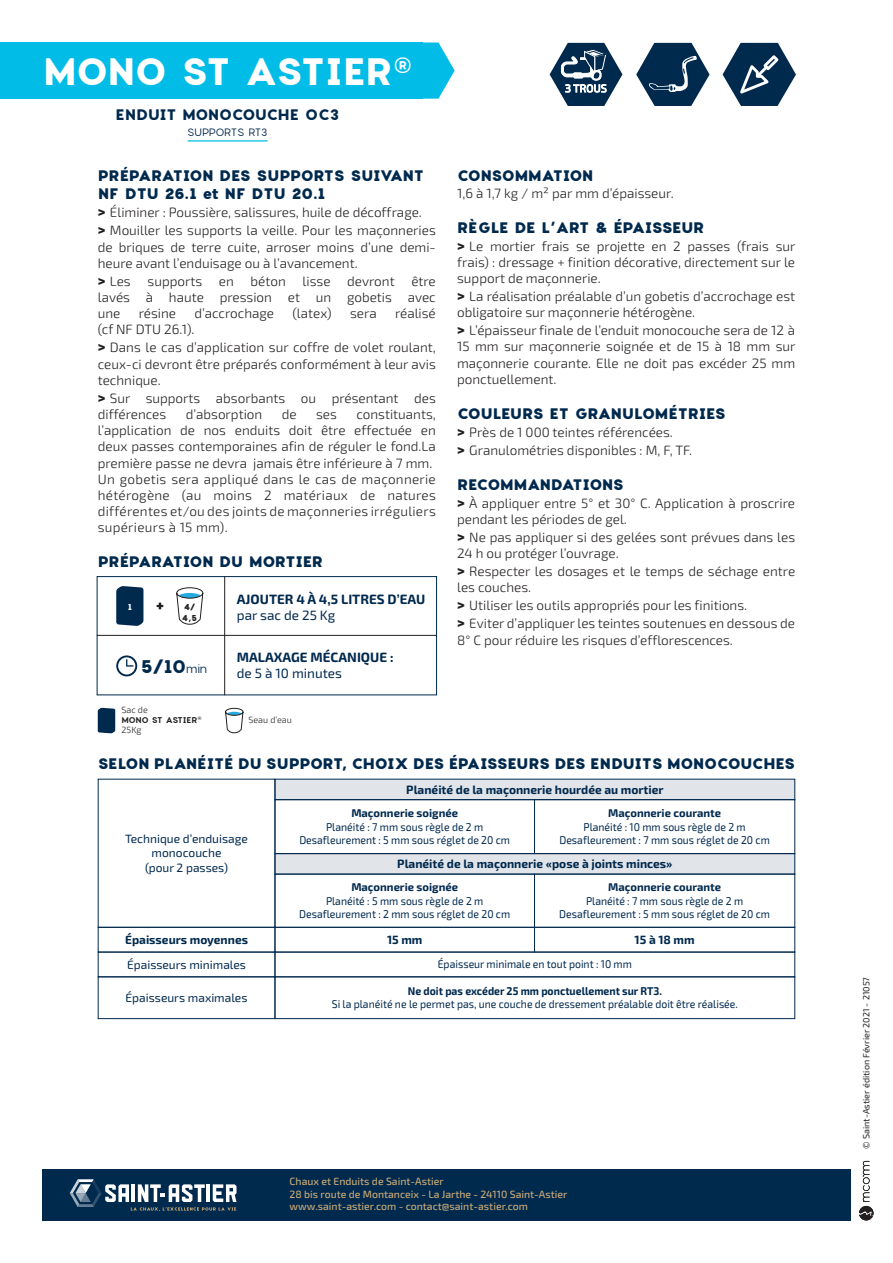
<style>
.page{position:relative;width:893px;height:1263px;background:#fff}
.page>*{position:absolute;margin:0;border:0;box-sizing:border-box;transform-origin:0 0}
.t1{font:700 37.5px "Charlevoix Pro";letter-spacing:-.04em;color:#fff}
.t2{font:700 18px "Charlevoix Pro";color:#00294e}
.t3{font:800 15px/18px "Charlevoix Pro";letter-spacing:-.03em;color:#00294e}
.t4{font:700 15px "Charlevoix Pro";letter-spacing:-.025em;color:#00294e}
.t5{font:300 13.5px/16.2px "Exo 2";color:#231f20}
.t6{font:700 13.5px "Exo 2";color:#00294e}
.t7{font:13.5px "Exo 2";color:#00294e}
.t8{font:700 12px "Exo 2";color:#00294e}
.t9{font:12px/14.4px "Exo 2";color:#00294e;text-align:center}
.t10{font:11.25px/13.5px "Exo 2";color:#00294e;text-align:center;scale:.93 1}
.t11{font:700 11.25px "Exo 2";color:#00294e}
.t12{font:700 11.25px "Exo 2";color:#00294e;scale:.93 1}
.t13{font:500 10.5px/12.6px "Exo 2";color:#cbaa76}
.t14{font:10.5px "Charlevoix Pro";letter-spacing:-.04em;color:#00294e}
.t15{font:9px "Exo 2";color:#231f20}
.t16{font:300 9px "Exo 2";color:#231f20}
.t17{font:700 8.4px/10.1px "Charlevoix Pro";color:#231f20}
.t18{font:700 8.4px "Charlevoix Pro";color:#fff}
.t19{font:600 8.25px "Charlevoix Pro";letter-spacing:-.04em;color:#231f20}
.s1{font-weight:800;font-size:15px}
.s2{font-weight:400;font-size:12px}
</style>
<div class="page">
<div style="left:42px;top:1169px;width:808px;height:51px;background:#00294e"></div>
<svg style="left:70px;top:1179px;width:167px;height:32px"></svg>
<div style="left:0;top:43px;width:422px;height:56px;background:#02bce8"></div>
<svg style="left:422px;top:43px;width:33px;height:56px"></svg>
<svg style="left:723px;top:43px;width:73px;height:63px"></svg>
<svg style="left:636px;top:43px;width:74px;height:63px"></svg>
<svg style="left:550px;top:43px;width:72px;height:63px"></svg>
<hr style="left:188px;top:140px;width:80px;height:2px;background:#02bce8">
<svg style="left:98px;top:708px;width:17px;height:25px"></svg>
<svg style="left:225px;top:708px;width:18px;height:26px"></svg>
<svg style="left:96px;top:576px;width:341px;height:120px"></svg>
<svg style="left:859px;top:1161px;width:14px;height:59px"></svg>
<div style="left:98px;top:927px;width:177px;height:25px;border:1px solid #00294e"></div>
<div style="left:98px;top:952px;width:177px;height:25px;border:1px solid #00294e"></div>
<div style="left:98px;top:976px;width:177px;height:43px;border:1px solid #00294e"></div>
<div style="left:275px;top:874px;width:260px;height:54px;border:1px solid #00294e"></div>
<div style="left:534px;top:874px;width:261px;height:54px;border:1px solid #00294e"></div>
<div style="left:275px;top:952px;width:520px;height:25px;border:1px solid #00294e"></div>
<div style="left:275px;top:976px;width:520px;height:43px;border:1px solid #00294e"></div>
<div style="left:534px;top:927px;width:261px;height:25px;border:1px solid #00294e"></div>
<div style="left:275px;top:779px;width:520px;height:21px;background:#e1e5ea"></div>
<div style="left:275px;top:779px;width:520px;height:21px;border:1px solid #00294e"></div>
<div style="left:275px;top:854px;width:520px;height:20px;background:#e1e5ea"></div>
<div style="left:275px;top:853px;width:520px;height:21px;border:1px solid #00294e"></div>
<h1 class="t1" style="left:43px;top:46px;width:371px">MONO ST ASTIER<sup>®</sup></h1>
<p class="t4" style="left:116px;top:104px;width:225px">ENDUIT MONOCOUCHE OC3</p>
<p class="t14" style="left:187px;top:126px;width:82px">SUPPORTS RT3</p>
<p class="t3" style="left:98px;top:167px;width:327px">PRÉPARATION DES SUPPORTS SUIVANT<br>NF DTU 26.1 et NF DTU 20.1</p>
<p class="t5" style="left:98px;top:204px;width:339px;line-height:18px"><span class="s1">&gt;</span> Éliminer : Poussière, salissures, huile de décoffrage.<br><span class="s1">&gt;</span> Mouiller les supports la veille. Pour les maçonneries</p>
<p class="t5" style="left:98px;top:239px;width:340px">de briques de terre cuite, arroser moins d’une demi&shy;heure avant l’enduisage ou à l’avancement.</p>
<p class="t5" style="left:98px;top:273px;width:340px;text-align:justify"><span class="s1">&gt;</span> Les supports en béton lisse devront être lavés à haute pression et un gobetis avec une</p>
<p class="t5" style="left:139px;top:306px;width:39px">résine</p>
<p class="t5" style="left:194px;top:306px;width:81px">d’accrochage</p>
<p class="t5" style="left:292px;top:306px;width:41px">(latex)</p>
<p class="t5" style="left:350px;top:306px;width:28px">sera</p>
<p class="t5" style="left:395px;top:306px;width:42px">réalisé</p>
<p class="t5" style="left:98px;top:321px;width:340px;line-height:18px">(cf NF DTU 26.1).<br><span class="s1">&gt;</span> Dans le cas d’application sur coffre de volet roulant,</p>
<p class="t5" style="left:98px;top:356px;width:340px">ceux-ci devront être préparés conformément à leur avis technique.</p>
<p class="t5" style="left:98px;top:390px;width:340px"><span class="s1">&gt;</span> Sur supports absorbants ou présentant des différences</p>
<p class="t5" style="left:186px;top:406px;width:78px">d’absorption</p>
<p class="t5" style="left:282px;top:406px;width:16px">de</p>
<p class="t5" style="left:316px;top:406px;width:22px">ses</p>
<p class="t5" style="left:98px;top:406px;width:340px;text-indent:259px">constituants, l’application de nos enduits doit être effectuée en deux passes contemporaines afin de réguler le fond.La première passe ne devra jamais être inférieure à 7 mm.<br>Un gobetis sera appliqué dans le cas de maçonnerie hétérogène (au moins 2 matériaux de natures différentes et/ou des joints de maçonneries irréguliers supérieurs à 15 mm).</p>
<p class="t3" style="left:98px;top:553px;width:227px">PRÉPARATION DU MORTIER</p>
<p class="t18" style="left:128px;top:602px;width:6px">1</p>
<p class="t17" style="left:182px;top:602px;width:17px">4/<br>4,5</p>
<h2 class="t2" style="left:141px;top:654px;width:68px">5/10<span class="s2">min</span></h2>
<p class="t16" style="left:122px;top:704px;width:28px">Sac de</p>
<p class="t19" style="left:122px;top:714px;width:82px">MONO ST ASTIER<sup>®</sup></p>
<p class="t16" style="left:122px;top:725px;width:22px">25Kg</p>
<p class="t6" style="left:237px;top:591px;width:190px">AJOUTER 4 À 4,5 LITRES D’EAU</p>
<p class="t7" style="left:237px;top:608px;width:100px">par sac de 25 Kg</p>
<p class="t6" style="left:237px;top:649px;width:158px">MALAXAGE MÉCANIQUE :</p>
<p class="t7" style="left:237px;top:666px;width:107px">de 5 à 10 minutes</p>
<p class="t16" style="left:248px;top:715px;width:45px">Seau d’eau</p>
<p class="t3" style="left:457px;top:167px;width:138px">CONSOMMATION</p>
<p class="t5" style="left:457px;top:185px;width:218px">1,6 à 1,7 kg / m² par mm d’épaisseur.</p>
<p class="t3" style="left:457px;top:218px;width:249px">RÈGLE DE L’ART &amp; ÉPAISSEUR</p>
<p class="t5" style="left:457px;top:238px;width:340px;text-align:justify"><span class="s1">&gt;</span> Le mortier frais se projette en 2 passes (frais sur frais) : dressage + finition décorative, directement sur le support de maçonnerie.</p>
<p class="t5" style="left:457px;top:288px;width:340px"><span class="s1">&gt;</span> La réalisation préalable d’un gobetis d’accrochage est obligatoire sur maçonnerie hétérogène.</p>
<p class="t5" style="left:457px;top:323px;width:340px;text-align:justify"><span class="s1">&gt;</span> L’épaisseur finale de l’enduit monocouche sera de 12 à 15 mm sur maçonnerie soignée et de 15 à 18 mm sur maçonnerie courante. Elle ne doit pas excéder 25 mm ponctuellement.</p>
<p class="t3" style="left:457px;top:404px;width:270px">COULEURS ET GRANULOMÉTRIES</p>
<p class="t5" style="left:457px;top:423px;width:237px;line-height:18px"><span class="s1">&gt;</span> Près de 1 000 teintes référencées.<br><span class="s1">&gt;</span> Granulométries disponibles : M, F, TF.</p>
<p class="t3" style="left:457px;top:475px;width:168px">RECOMMANDATIONS</p>
<p class="t5" style="left:457px;top:495px;width:339px"><span class="s1">&gt;</span> À appliquer entre 5° et 30° C. Application à proscrire pendant les périodes de gel.</p>
<p class="t5" style="left:457px;top:529px;width:340px"><span class="s1">&gt;</span> Ne pas appliquer si des gelées sont prévues dans les<br>24 h ou protéger l’ouvrage.</p>
<p class="t5" style="left:457px;top:564px;width:340px"><span class="s1">&gt;</span> Respecter les dosages et le temps de séchage entre les couches.</p>
<p class="t5" style="left:457px;top:597px;width:340px;line-height:18px"><span class="s1">&gt;</span> Utiliser les outils appropriés pour les finitions.<br><span class="s1">&gt;</span> Eviter d’appliquer les teintes soutenues en dessous de</p>
<p class="t5" style="left:457px;top:632px;width:277px">8° C pour réduire les risques d’efflorescences.</p>
<p class="t3" style="left:98px;top:755px;width:699px">SELON PLANÉITÉ DU SUPPORT, CHOIX DES ÉPAISSEURS DES ENDUITS MONOCOUCHES</p>
<p class="t9" style="left:125px;top:832px;width:124px">Technique d’enduisage monocouche<br>(pour 2 passes)</p>
<p class="t8" style="left:125px;top:932px;width:124px">Épaisseurs moyennes</p>
<p class="t9" style="left:127px;top:957px;width:120px">Épaisseurs minimales</p>
<p class="t9" style="left:126px;top:991px;width:123px">Épaisseurs maximales</p>
<p class="t8" style="left:406px;top:782px;width:259px">Planéité de la maçonnerie hourdée au mortier</p>
<p class="t11" style="left:351px;top:806px;width:108px">Maçonnerie soignée</p>
<p class="t10" style="left:299px;top:820px;width:228px">Planéité : 7 mm sous règle de 2 m<br>Desafleurement : 5 mm sous réglet de 20 cm</p>
<p class="t11" style="left:351px;top:880px;width:108px">Maçonnerie soignée</p>
<p class="t10" style="left:299px;top:894px;width:228px">Planéité : 5 mm sous règle de 2 m<br>Desafleurement : 2 mm sous réglet de 20 cm</p>
<p class="t11" style="left:608px;top:806px;width:114px">Maçonnerie courante</p>
<p class="t10" style="left:559px;top:820px;width:228px">Planéité : 10 mm sous règle de 2 m<br>Desafleurement : 7 mm sous réglet de 20 cm</p>
<p class="t11" style="left:608px;top:880px;width:114px">Maçonnerie courante</p>
<p class="t10" style="left:559px;top:894px;width:228px">Planéité : 7 mm sous règle de 2 m<br>Desafleurement : 5 mm sous réglet de 20 cm</p>
<p class="t10" style="left:438px;top:958px;width:210px">Épaisseur minimale en tout point : 10 mm</p>
<p class="t12" style="left:408px;top:984px;width:275px">Ne doit pas excéder 25 mm ponctuellement sur RT3.</p>
<p class="t10" style="left:332px;top:998px;width:438px">Si la planéité ne le permet pas, une couche de dressement préalable doit être réalisée.</p>
<p class="t8" style="left:397px;top:857px;width:277px">Planéité de la maçonnerie «pose à joints minces»</p>
<p class="t8" style="left:635px;top:932px;width:62px">15 à 18 mm</p>
<p class="t8" style="left:387px;top:932px;width:37px">15 mm</p>
<p class="t13" style="left:290px;top:1175px;width:279px">Chaux et Enduits de Saint-Astier<br>28 bis route de Montanceix - La Jarthe - 24110 Saint-Astier www.saint-astier.com - contact@saint-astier.com</p>
<p class="t15" style="left:861px;top:1149px;width:173px;rotate:-90deg">© Saint-Astier édition Février 2021 - 21057</p>
</div>
